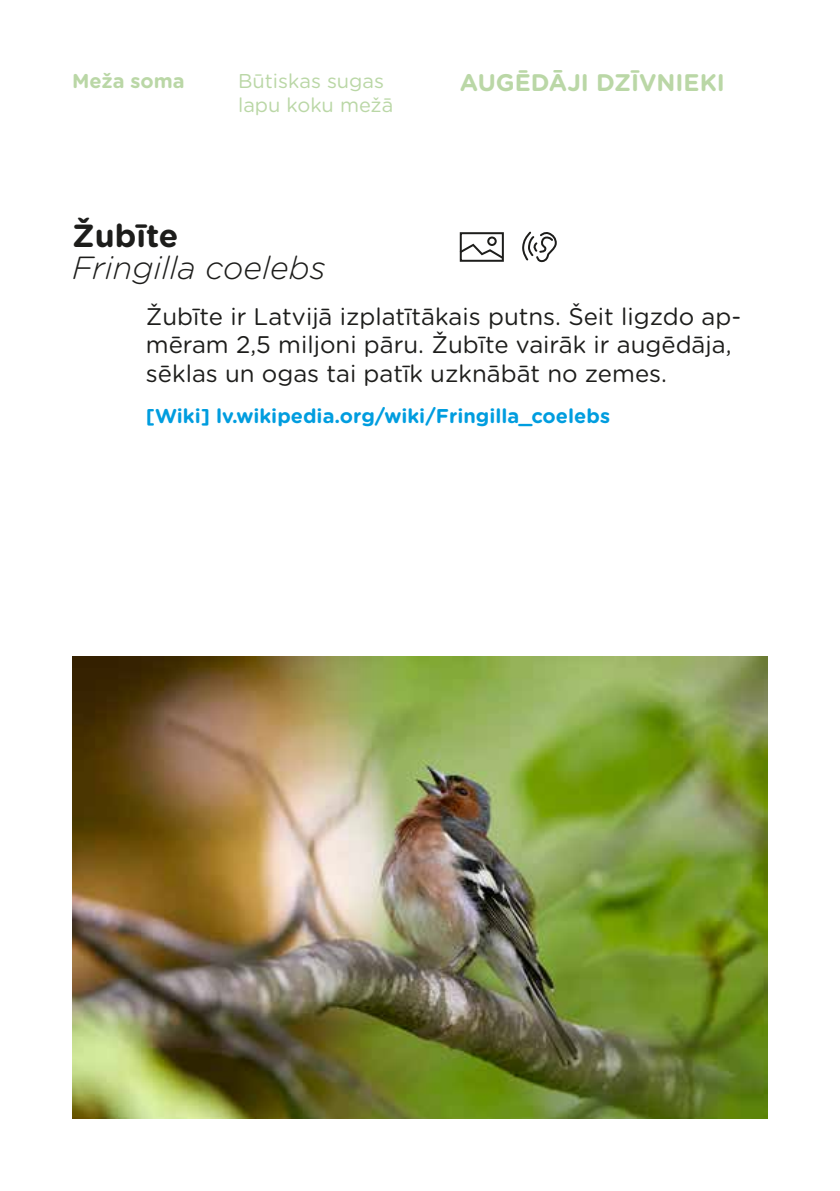
<style>
.page{position:relative;width:840px;height:1191px;background:#fff}
.page>*{position:absolute;margin:0;border:0;box-sizing:border-box;transform-origin:0 0}
.t1{font:italic 300 32px "Gotham Rounded";color:#1d1d1b}
.t2{font:700 32px "Gotham Rounded";color:#1d1d1b}
.t3{font:24px/28.8px "Gotham Rounded";color:#1d1d1b}
.t4{font:700 24px "Gotham Rounded";color:#bad7a6}
.t5{font:700 20px "Gotham Rounded";color:#009ddf}
.t6{font:20px/24px "Gotham Rounded";color:#bad7a6}
.t7{font:700 20px "Gotham Rounded";color:#bad7a6}
</style>
<div class="page">
<img style="left:72px;top:657px;width:695px;height:462px">
<svg style="left:522px;top:231px;width:35px;height:32px"></svg>
<div style="left:459px;top:232px;width:44px;height:30px;border:2px solid #1d1d1b"></div>
<svg style="left:459px;top:242px;width:45px;height:18px"></svg>
<div style="left:487px;top:236px;width:9px;height:10px;border:2px solid #1d1d1b;border-radius:50%"></div>
<p class="t7" style="left:72px;top:66px;width:114px">Meža soma</p>
<p class="t4" style="left:459px;top:65px;width:266px">AUGĒDĀJI DZĪVNIEKI</p>
<p class="t6" style="left:238px;top:68px;width:157px">Būtiskas sugas lapu koku mežā</p>
<h1 class="t2" style="left:72px;top:212px;width:108px">Žubīte</h1>
<h1 class="t1" style="left:72px;top:246px;width:255px">Fringilla coelebs</h1>
<p class="t3" style="left:146px;top:301px;width:596px">Žubīte ir Latvijā izplatītākais putns. Šeit ligzdo ap&shy;mēram 2,5 miljoni pāru. Žubīte vairāk ir augēdāja, sēklas un ogas tai patīk uzknābāt no zemes.</p>
<p class="t5" style="left:146px;top:401px;width:465px">[Wiki] lv.wikipedia.org/wiki/Fringilla_coelebs</p>
</div>
